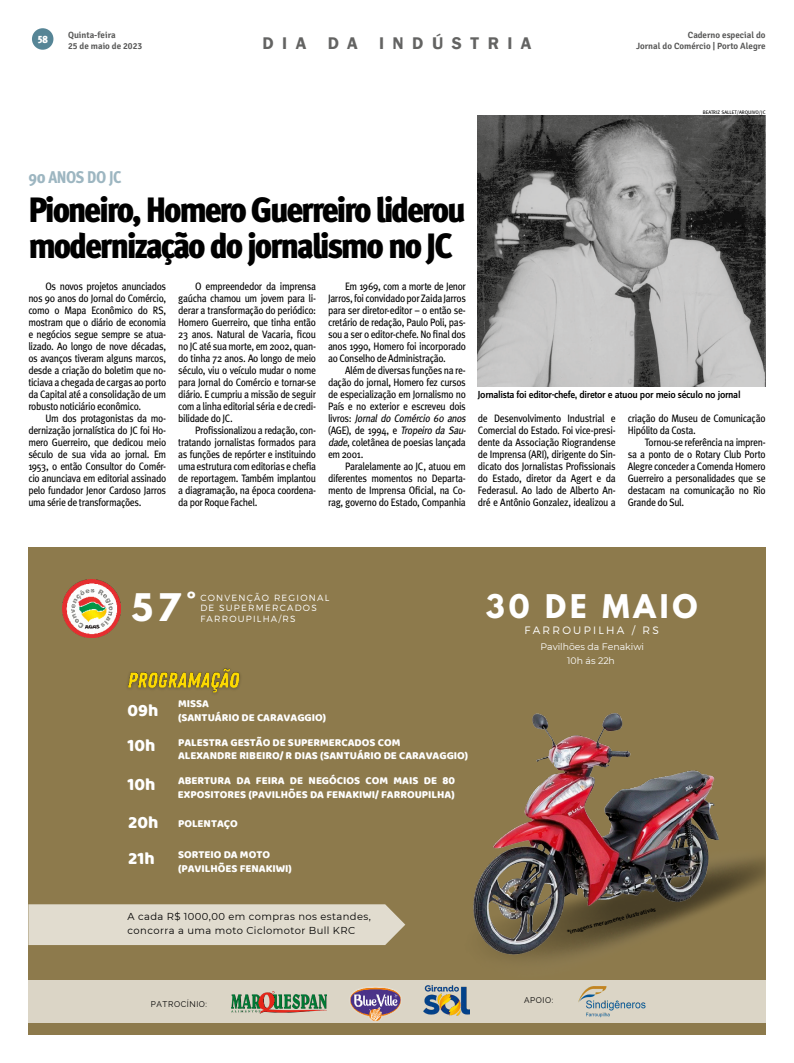
<style>
.page{position:relative;width:794px;height:1063px;background:#fff}
.page>*{position:absolute;margin:0;border:0;box-sizing:border-box;transform-origin:0 0}
.Abre{font:35.2px/36px "Meta Cond Black LF";letter-spacing:-.065em;color:#000;scale:1.05 1}
.t1{font:700 33.7px "League Spartan";color:#fff}
.t2{font:700 28.9px "League Spartan";letter-spacing:.14em;color:#fff}
.t3{font:17.8px/35.7px "Baloo";color:#fff}
.t4{font:600 17.4px "Franklin Gothic";letter-spacing:.49em;color:#636362}
.CARTOLA{font:800 17px "Meta Cond";letter-spacing:-.03em;color:#9db6c1}
.t5{font:11px/13.7px "Baloo";color:#fff}
.TEXTO{font:10.8px/12px "Meta";letter-spacing:-.035em;color:#000;text-align:justify;scale:.9 1}
.t6{font:300 10.7px "Montserrat";letter-spacing:.215em;color:#fff}
.t7{font:10.7px "Meta Cond Black LF";color:#fff}
.Legenda{font:500 10.6px "Zine Sans Dis";letter-spacing:-.03em;color:#000}
.t8{font:10.1px/14.4px "Montserrat";letter-spacing:.04em;color:#000}
.t9{font:9.4px/13.2px "Montserrat";color:#fff;text-align:center}
.t10{font:600 9px/10.8px "Signika";color:#565655;text-align:right}
.t11{font:300 9px/10.8px "Montserrat";letter-spacing:.14em;color:#fff}
.t12{font:8.3px "Raleway";letter-spacing:.07em;color:#000}
.t13{font:700 5.5px "Open Sans";color:#000}
.Crédito{font:5px "Meta Book Caps";color:#000}
.s1{font-style:italic}
</style>
<div class="page">
<div style="left:32px;top:28px;width:21px;height:22px;background:#568596;border-radius:50%"></div>
<img style="left:478px;top:115px;width:287px;height:271px">
<div style="left:28px;top:547px;width:737px;height:488px;background:#8d7a4c"></div>
<img style="left:127px;top:668px;width:114px;height:26px">
<img style="left:63px;top:579px;width:58px;height:59px">
<div style="left:28px;top:904px;width:377px;height:41px;background:#e1dccf"></div>
<img style="left:473px;top:713px;width:267px;height:253px">
<div style="left:28px;top:980px;width:737px;height:43px;background:#dbd5c6"></div>
<img style="left:231px;top:991px;width:96px;height:22px">
<img style="left:424px;top:985px;width:45px;height:31px">
<img style="left:350px;top:987px;width:51px;height:34px">
<img style="left:578px;top:986px;width:67px;height:31px">
<p class="t7" style="left:37px;top:33px;width:12px">58</p>
<p class="t10" style="left:68px;top:30px;width:49px">Quinta-feira</p>
<p class="t10" style="left:68px;top:41px;width:76px">25 de maio de 2023</p>
<h3 class="t4" style="left:262px;top:33px;width:271px">DIA DA INDÚSTRIA</h3>
<p class="t10" style="left:636px;top:30px;width:131px">Caderno especial do<br>Jornal do Comércio | Porto Alegre</p>
<p class="Crédito" style="left:702px;top:109px;width:64px">BEATRIZ SALLET/ARQUIVO/JC</p>
<p class="CARTOLA" style="left:28px;top:167px;width:95px">90 ANOS DO JC</p>
<p class="Abre" style="left:28px;top:192px;width:418px">Pioneiro, Homero Guerreiro liderou modernização do jornalismo no JC</p>
<p class="TEXTO" style="left:28px;top:280px;width:155px;text-indent:17px">Os novos projetos anunciados nos 90 anos do Jornal do Comércio, como o Mapa Econômico do RS, mostram que o diário de economia e negócios segue sempre se atua&shy;lizado. Ao longo de nove décadas, os avanços tiveram alguns marcos, desde a criação do boletim que no&shy;ticiava a chegada de cargas ao porto da Capital até a consolidação de um robusto noticiário econômico.</p>
<p class="TEXTO" style="left:28px;top:412px;width:155px;text-indent:17px">Um dos protagonistas da mo&shy;dernização jornalística do JC foi Ho&shy;mero Guerreiro, que dedicou meio século de sua vida ao jornal. Em 1953, o então Consultor do Comér&shy;cio anunciava em editorial assinado pelo fundador Jenor Cardoso Jarros uma série de transformações.</p>
<p class="TEXTO" style="left:178px;top:280px;width:155px;text-indent:17px">O empreendedor da imprensa gaúcha chamou um jovem para li&shy;derar a transformação do periódico:<br>Homero Guerreiro, que tinha então 23 anos. Natural de Vacaria, ficou no JC até sua morte, em 2002, quan&shy;do tinha 72 anos. Ao longo de meio século, viu o veículo mudar o nome para Jornal do Comércio e tornar-se diário. E cumpriu a missão de seguir com a linha editorial séria e de credi&shy;bilidade do JC.</p>
<p class="TEXTO" style="left:178px;top:424px;width:155px;text-indent:17px">Profissionalizou a redação, con&shy;tratando jornalistas formados para as funções de repórter e instituindo uma estrutura com editorias e chefia de reportagem. Também implantou a diagramação, na época coordena&shy;da por Roque Fachel.</p>
<p class="TEXTO" style="left:328px;top:280px;width:155px;text-indent:17px">Em 1969, com a morte de Jenor Jarros, foi convidado por Zaida Jarros para ser diretor-editor – o então se&shy;cretário de redação, Paulo Poli, pas&shy;sou a ser o editor-chefe. No final dos anos 1990, Homero foi incorporado ao Conselho de Administração.</p>
<p class="TEXTO" style="left:328px;top:364px;width:157px;text-align:left;text-indent:17px">Além de diversas funções na re&shy;dação do jornal, Homero fez cursos de especialização em Jornalismo no<br>País e no exterior e escreveu dois l i v r o s : <span class="s1">Jornal do Comércio 60 anos </span>(A G E) , d e 1 9 9 4 , e <span class="s1">Tropeiro da Sau&shy;dade</span>, coletânea de poesias lançada em 2001.</p>
<p class="TEXTO" style="left:328px;top:460px;width:155px;text-indent:17px">Paralelamente ao JC, atuou em diferentes momentos no Departa&shy;mento de Imprensa Oficial, na Co&shy;rag, governo do Estado, Companhia</p>
<p class="Legenda" style="left:478px;top:389px;width:264px">Jornalista foi editor-chefe, diretor e atuou por meio século no jornal</p>
<p class="TEXTO" style="left:478px;top:412px;width:155px">de Desenvolvimento Industrial e Comercial do Estado. Foi vice-presi&shy;dente da Associação Riograndense de Imprensa (ARI), dirigente do Sin&shy;dicato dos Jornalistas Profissionais do Estado, diretor da Agert e da Federasul. Ao lado de Alberto An&shy;dré e Antônio Gonzalez, idealizou a</p>
<p class="TEXTO" style="left:628px;top:412px;width:155px">criação do Museu de Comunicação<br>Hipólito da Costa.</p>
<p class="TEXTO" style="left:628px;top:436px;width:155px;text-indent:17px">Tornou-se referência na impren&shy;sa a ponto de o Rotary Club Porto Alegre conceder a Comenda Homero Guerreiro a personalidades que se destacam na comunicação no Rio Grande do Sul.</p>
<p class="t1" style="left:131px;top:581px;width:67px">57°</p>
<p class="t11" style="left:200px;top:592px;width:130px">CONVENÇÃO REGIONAL<br>DE SUPERMERCADOS<br>FARROUPILHA/RS</p>
<p class="t2" style="left:486px;top:583px;width:213px">30 DE MAIO</p>
<p class="t6" style="left:524px;top:624px;width:136px">FARROUPILHA / RS</p>
<p class="t9" style="left:540px;top:640px;width:105px">Pavilhões da Fenakiwi<br>10h ás 22h</p>
<p class="t3" style="left:128px;top:692px;width:32px">09h<br>10h</p>
<p class="t3" style="left:128px;top:765px;width:32px;line-height:38.5px">10h<br>20h</p>
<p class="t3" style="left:128px;top:840px;width:28px">21h</p>
<p class="t5" style="left:178px;top:697px;width:150px">MISSA<br>(SANTUÁRIO DE CARAVAGGIO)</p>
<p class="t5" style="left:178px;top:735px;width:292px;line-height:13.3px">PALESTRA GESTÃO DE SUPERMERCADOS COM<br>ALEXANDRE RIBEIRO/ R DIAS (SANTUÁRIO DE CARAVAGGIO)</p>
<p class="t5" style="left:178px;top:774px;width:279px">ABERTURA DA FEIRA DE NEGÓCIOS COM MAIS DE 80<br>EXPOSITORES (PAVILHÕES DA FENAKIWI/ FARROUPILHA)</p>
<p class="t5" style="left:178px;top:816px;width:61px">POLENTAÇO</p>
<p class="t5" style="left:178px;top:848px;width:115px">SORTEIO DA MOTO (PAVILHÕES FENAKIWI)</p>
<p class="t8" style="left:128px;top:909px;width:245px">A cada R$ 1000,00 em compras nos estandes, concorra a uma moto Ciclomotor Bull KRC</p>
<p class="t13" style="left:566px;top:929px;width:93px;rotate:-15deg">*imagens meramente ilustrativas</p>
<p class="t12" style="left:151px;top:999px;width:58px">PATROCÍNIO:</p>
<p class="t12" style="left:524px;top:995px;width:31px">APOIO:</p>
</div>
